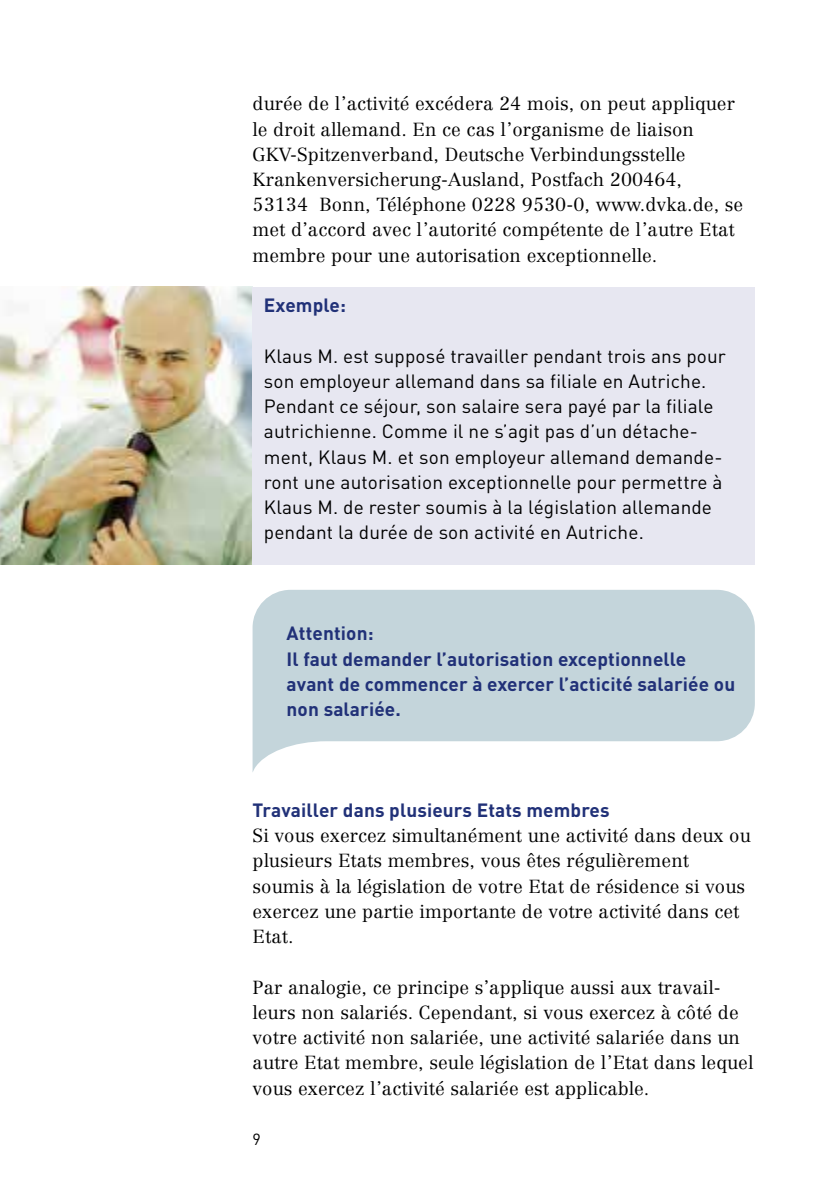
<style>
.page{position:relative;width:840px;height:1191px;background:#fff}
.page>*{position:absolute;margin:0;border:0;box-sizing:border-box;transform-origin:0 0}
.t1{font:19px/25.2px "DIN Pro";letter-spacing:.005em;color:#000}
.t2{font:700 19px/25.2px "DIN Pro";letter-spacing:.005em;color:#213178}
.t3{font:300 18.6px/25.2px "Centennial LT Pro";letter-spacing:.005em;color:#000}
.t4{font:16px "DIN Pro";color:#000}
</style>
<div class="page">
<svg style="left:252px;top:590px;width:502px;height:182px;fill:#c4d5db"></svg>
<img style="left:0;top:287px;width:252px;height:277px">
<div style="left:252px;top:287px;width:502px;height:277px;background:#e7e7f1"></div>
<p class="t3" style="left:252px;top:91px;width:492px">durée de l’activité excédera 24 mois, on peut appliquer le droit allemand. En ce cas l’organisme de liaison GKV-Spitzenverband, Deutsche Verbindungsstelle Krankenversicherung-Ausland, Postfach 200464,<br>53134 Bonn, Téléphone 0228 9530-0, www.dvka.de, se met d’accord avec l’autorité compétente de l’autre Etat membre pour une autorisation exceptionnelle.</p>
<p class="t2" style="left:264px;top:290px;width:84px">Exemple:</p>
<p class="t1" style="left:264px;top:341px;width:463px">Klaus M. est supposé travailler pendant trois ans pour son employeur allemand dans sa filiale en Autriche.<br>Pendant ce séjour, son salaire sera payé par la filiale autrichienne. Comme il ne s’agit pas d’un détache&shy;ment, Klaus M. et son employeur allemand demande&shy;ront une autorisation exceptionnelle pour permettre à Klaus M. de rester soumis à la législation allemande pendant la durée de son activité en Autriche.</p>
<p class="t2" style="left:286px;top:618px;width:450px">Attention:<br>Il faut demander l’autorisation exceptionnelle avant de commencer à exercer l’acticité salariée ou non salariée.</p>
<p class="t2" style="left:252px;top:795px;width:358px">Travailler dans plusieurs Etats membres</p>
<p class="t3" style="left:252px;top:823px;width:499px">Si vous exercez simultanément une activité dans deux ou plusieurs Etats membres, vous êtes régulièrement soumis à la législation de votre Etat de résidence si vous exercez une partie importante de votre activité dans cet Etat.</p>
<p class="t3" style="left:252px;top:974px;width:502px">Par analogie, ce principe s’applique aussi aux travail&shy;leurs non salariés. Cependant, si vous exercez à côté de votre activité non salariée, une activité salariée dans un autre Etat membre, seule législation de l’Etat dans lequel vous exercez l’activité salariée est applicable.</p>
<p class="t4" style="left:252px;top:1126px;width:10px">9</p>
</div>
